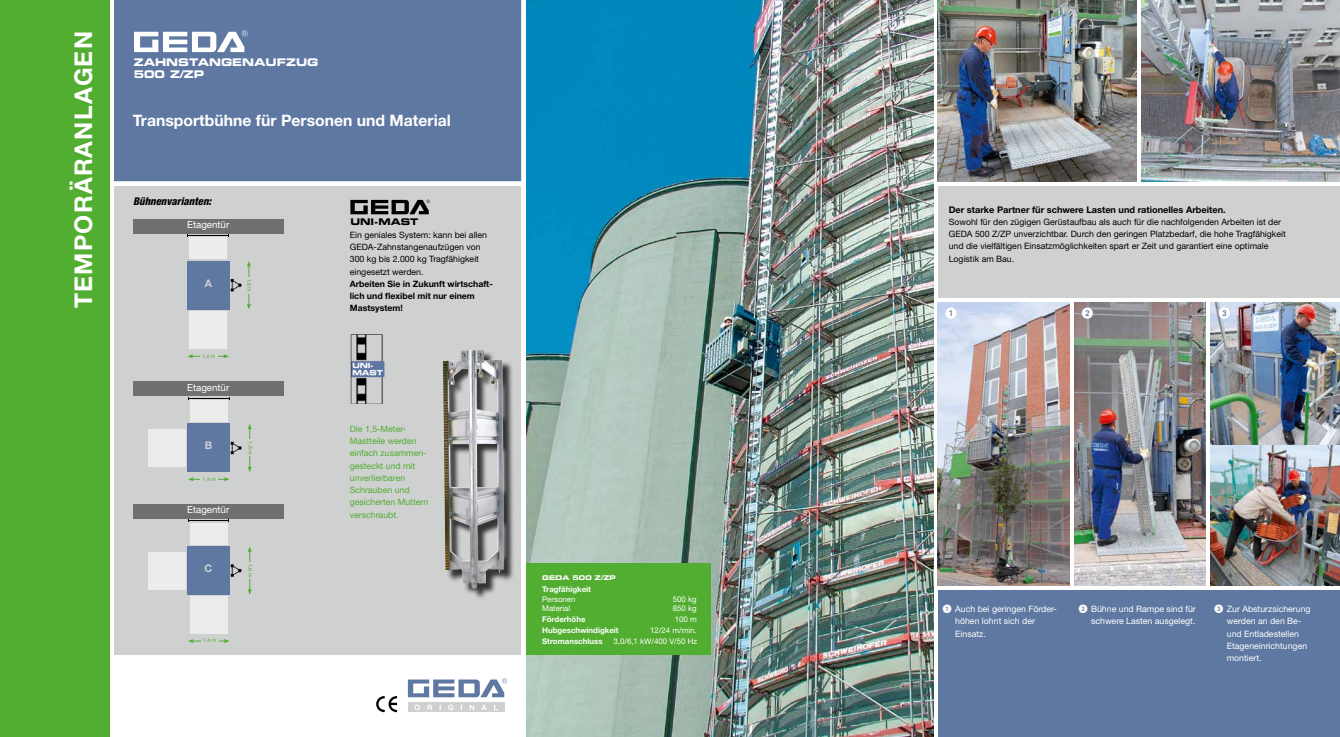
<style>
.page{position:relative;width:1340px;height:737px;background:#fff}
.page>*{position:absolute;margin:0;border:0;box-sizing:border-box;transform-origin:0 0}
.t1{font:700 24.5px "Helvetica Neue LT Std";letter-spacing:.05em;color:#fff}
.t2{font:700 15.75px "Helvetica Neue LT Std";color:#fff}
.t3{font:11.38px "European Pi One";color:#fff}
.t4{font:italic 800 condensed 10.67px "Helvetica Neue LT Std";color:#000}
.t5{font:10.5px/12.6px "Eurostile LT Std Bold Ex 2";color:#fff}
.t6{font:700 10.5px "Helvetica Neue LT Std";color:#cfd0d0}
.t7{font:9.71px "Helvetica Neue LT Std";color:#fff}
.t8{font:700 9.19px "Helvetica Neue LT Std";color:#000}
.t9{font:9.19px "Eurostile LT Std Bold Ex 2";color:#000}
.t10{font:8.75px/12.2px "Helvetica Neue LT Std";color:#000}
.t11{font:8.75px/12.2px "Helvetica Neue LT Std";color:#fff}
.t12{font:8.75px/12.2px "Helvetica Neue LT Std";color:#51ae30}
.t13{font:700 8.75px/12.2px "Helvetica Neue LT Std";color:#000}
.t14{font:7.88px "Helvetica Neue LT Std";color:#fff}
.t15{font:700 7.88px "Helvetica Neue LT Std";color:#fff}
.t16{font:6.48px "Eurostile LT Std Bold Ex 2";color:#fff}
.t17{font:5.25px "Helvetica Neue LT Std";color:#51ae30}
.s1{font-family:"European Pi One"}
</style>
<div class="page">
<div style="left:938px;top:590px;width:401px;height:147px;background:#5e78a2"></div>
<div style="left:938px;top:186px;width:401px;height:112px;background:#cfd0d0"></div>
<div style="left:114px;top:0;width:407px;height:181px;background:#5e78a2"></div>
<div style="left:0;top:0;width:109px;height:737px;background:#51ae30"></div>
<div style="left:114px;top:186px;width:407px;height:468px;background:#cfd0d0"></div>
<svg style="left:134px;top:31px;width:113px;height:21px"></svg>
<svg style="left:376px;top:696px;width:22px;height:17px"></svg>
<div style="left:408px;top:702px;width:96px;height:10px;background:#cfd0d0"></div>
<svg style="left:414px;top:704px;width:84px;height:6px"></svg>
<svg style="left:408px;top:678px;width:99px;height:19px"></svg>
<img style="left:526px;top:0;width:407px;height:737px">
<img style="left:938px;top:0;width:198px;height:181px">
<img style="left:1141px;top:0;width:198px;height:181px">
<svg style="left:350px;top:199px;width:80px;height:15px"></svg>
<img style="left:351px;top:334px;width:33px;height:70px">
<div style="left:444px;top:351px;width:71px;height:248px;background:#000;opacity:.75"></div>
<img style="left:443px;top:350px;width:28px;height:102px">
<img style="left:1074px;top:303px;width:131px;height:282px">
<img style="left:938px;top:303px;width:131px;height:282px">
<img style="left:1210px;top:303px;width:129px;height:282px">
<div style="left:947px;top:308px;width:8px;height:9px;background:#5e78a2;border-radius:50%"></div>
<div style="left:1083px;top:308px;width:9px;height:9px;background:#5e78a2;border-radius:50%"></div>
<div style="left:1220px;top:308px;width:9px;height:9px;background:#5e78a2;border-radius:50%"></div>
<div style="left:526px;top:563px;width:184px;height:92px;background:#51ae30"></div>
<div style="left:188px;top:424px;width:42px;height:48px;background:#5e78a2"></div>
<div style="left:188px;top:546px;width:42px;height:48px;background:#5e78a2"></div>
<div style="left:187px;top:261px;width:42px;height:48px;background:#5e78a2"></div>
<div style="left:190px;top:596px;width:38px;height:38px;background:#ececed"></div>
<div style="left:189px;top:311px;width:38px;height:37px;background:#ececed"></div>
<div style="left:149px;top:429px;width:37px;height:38px;background:#ececed"></div>
<div style="left:149px;top:552px;width:37px;height:38px;background:#ececed"></div>
<div style="left:190px;top:400px;width:38px;height:22px;background:#ececed"></div>
<div style="left:190px;top:523px;width:38px;height:21px;background:#ececed"></div>
<div style="left:189px;top:237px;width:38px;height:22px;background:#ececed"></div>
<hr style="left:188px;top:235px;width:40px;height:1px;background:#000">
<hr style="left:189px;top:398px;width:40px;height:1px;background:#000">
<hr style="left:189px;top:520px;width:39px;height:1px;background:#000">
<hr style="left:192px;top:479px;width:33px;height:1px;background:#51ae30">
<svg style="left:224px;top:477px;width:6px;height:4px"></svg>
<svg style="left:188px;top:477px;width:6px;height:4px"></svg>
<hr style="left:192px;top:640px;width:33px;height:1px;background:#51ae30">
<svg style="left:224px;top:639px;width:6px;height:4px"></svg>
<svg style="left:188px;top:639px;width:6px;height:4px"></svg>
<hr style="left:191px;top:356px;width:34px;height:1px;background:#51ae30">
<svg style="left:223px;top:354px;width:6px;height:4px"></svg>
<svg style="left:187px;top:354px;width:6px;height:4px"></svg>
<hr style="left:249px;top:428px;width:1px;height:40px;background:#51ae30">
<svg style="left:248px;top:466px;width:4px;height:6px"></svg>
<svg style="left:248px;top:424px;width:4px;height:5px"></svg>
<hr style="left:249px;top:550px;width:1px;height:40px;background:#51ae30">
<svg style="left:248px;top:589px;width:4px;height:5px"></svg>
<svg style="left:248px;top:546px;width:4px;height:6px"></svg>
<hr style="left:249px;top:265px;width:1px;height:40px;background:#51ae30">
<svg style="left:247px;top:304px;width:4px;height:5px"></svg>
<svg style="left:247px;top:261px;width:4px;height:6px"></svg>
<div style="left:200px;top:354px;width:17px;height:5px;background:#cfd0d0"></div>
<div style="left:201px;top:477px;width:17px;height:5px;background:#cfd0d0"></div>
<div style="left:201px;top:638px;width:17px;height:6px;background:#cfd0d0"></div>
<div style="left:247px;top:440px;width:5px;height:16px;background:#cfd0d0"></div>
<div style="left:247px;top:562px;width:5px;height:16px;background:#cfd0d0"></div>
<div style="left:246px;top:277px;width:5px;height:16px;background:#cfd0d0"></div>
<div style="left:133px;top:219px;width:150px;height:14px;background:#6f6f6e"></div>
<div style="left:133px;top:381px;width:150px;height:15px;background:#6f6f6e"></div>
<div style="left:133px;top:504px;width:150px;height:15px;background:#6f6f6e"></div>
<svg style="left:231px;top:279px;width:11px;height:12px"></svg>
<svg style="left:231px;top:442px;width:11px;height:12px"></svg>
<svg style="left:231px;top:564px;width:11px;height:13px"></svg>
<h1 class="t1" style="left:68px;top:308px;width:278px;rotate:-90deg">TEMPORÄRANLAGEN</h1>
<p class="t5" style="left:134px;top:55px;width:186px">ZAHNSTANGENAUFZUG<br>500 Z/ZP</p>
<h2 class="t2" style="left:133px;top:111px;width:319px">Transportbühne für Personen und Material</h2>
<p class="t4" style="left:133px;top:195px;width:80px">Bühnenvarianten:</p>
<p class="t7" style="left:187px;top:219px;width:44px">Etagentür</p>
<p class="t6" style="left:205px;top:277px;width:9px">A</p>
<p class="t17" style="left:252px;top:278px;width:15px;rotate:90deg">1,6 m</p>
<p class="t17" style="left:202px;top:352px;width:15px">1,4 m</p>
<p class="t7" style="left:187px;top:382px;width:44px">Etagentür</p>
<p class="t6" style="left:205px;top:439px;width:9px">B</p>
<p class="t17" style="left:203px;top:475px;width:15px">1,4 m</p>
<p class="t7" style="left:187px;top:504px;width:44px">Etagentür</p>
<p class="t17" style="left:253px;top:441px;width:15px;rotate:90deg">1,6 m</p>
<p class="t6" style="left:204px;top:562px;width:9px">C</p>
<p class="t17" style="left:253px;top:564px;width:15px;rotate:90deg">1,6 m</p>
<p class="t17" style="left:203px;top:637px;width:15px">1,4 m</p>
<p class="t9" style="left:350px;top:215px;width:69px">UNI-MAST</p>
<p class="t10" style="left:350px;top:228px;width:139px">Ein geniales System: kann bei allen<br>GEDA-Zahnstangenaufzügen von<br>300 kg bis 2.000 kg Tragfähigkeit eingesetzt werden.</p>
<p class="t13" style="left:350px;top:277px;width:145px">Arbeiten Sie in Zukunft wirtschaft&shy;lich und flexibel mit nur einem<br>Mastsystem!</p>
<p class="t12" style="left:350px;top:422px;width:80px">Die 1,5-Meter-<br>Mastteile werden einfach zusammen&shy;gesteckt und mit unverlierbaren<br>Schrauben und gesicherten Muttern verschraubt.</p>
<p class="t16" style="left:542px;top:573px;width:75px">GEDA 500 Z/ZP</p>
<p class="t15" style="left:542px;top:584px;width:50px">Tragfähigkeit</p>
<p class="t14" style="left:542px;top:594px;width:35px">Personen</p>
<p class="t14" style="left:673px;top:594px;width:25px">500 kg</p>
<p class="t14" style="left:542px;top:603px;width:30px">Material</p>
<p class="t14" style="left:673px;top:603px;width:25px">850 kg</p>
<p class="t15" style="left:542px;top:614px;width:45px">Förderhöhe</p>
<p class="t14" style="left:674px;top:614px;width:23px">100 m</p>
<p class="t15" style="left:542px;top:625px;width:78px">Hubgeschwindigkeit</p>
<p class="t14" style="left:650px;top:625px;width:48px">12/24 m/min.</p>
<p class="t15" style="left:542px;top:636px;width:62px">Stromanschluss</p>
<p class="t14" style="left:613px;top:636px;width:85px">3,0/6,1 kW/400 V/50 Hz</p>
<p class="t8" style="left:948px;top:203px;width:278px">Der starke Partner für schwere Lasten und rationelles Arbeiten.</p>
<p class="t10" style="left:948px;top:215px;width:338px">Sowohl für den zügigen Gerüstaufbau als auch für die nachfolgenden Arbeiten ist der GEDA 500 Z/ZP unverzichtbar. Durch den geringen Platzbedarf, die hohe Tragfähigkeit und die vielfältigen Einsatzmöglichkeiten spart er Zeit und garantiert eine optimale Logistik am Bau.</p>
<h3 class="t3" style="left:945px;top:306px;width:13px">1</h3>
<h3 class="t3" style="left:1081px;top:306px;width:13px">2</h3>
<h3 class="t3" style="left:1218px;top:306px;width:13px">3</h3>
<p class="t11" style="left:955px;top:603px;width:103px;text-indent:-12px"><span class="s1">1</span> Auch bei geringen Förder&shy;höhen lohnt sich der<br>Einsatz.</p>
<p class="t11" style="left:1078px;top:603px;width:118px;text-align:right"><span class="s1">2</span> Bühne und Rampe sind für schwere Lasten ausgelegt.</p>
<p class="t11" style="left:1226px;top:603px;width:85px;text-indent:-12px"><span class="s1">3</span> Zur Absturzsicherung werden an den Be&shy;und Entladestellen<br>Etageneinrichtungen montiert.</p>
</div>
